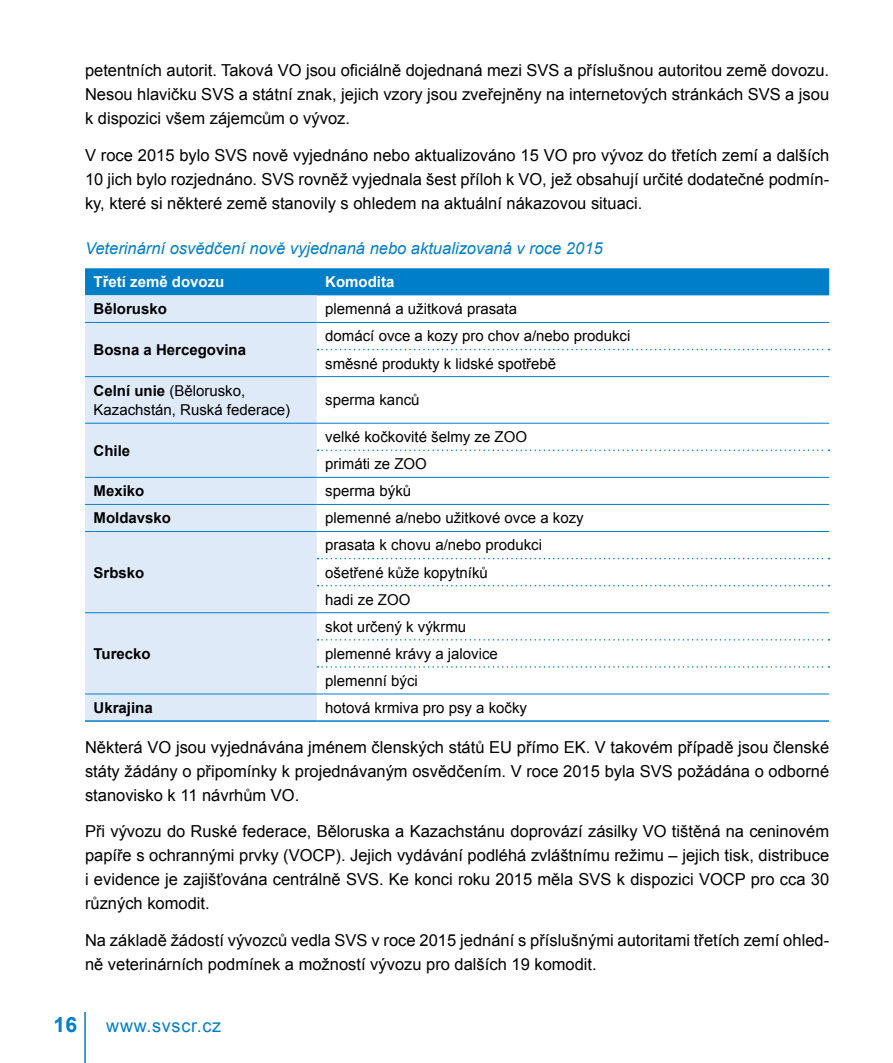
<style>
.page{position:relative;width:893px;height:1063px;background:#fff}
.page>*{position:absolute;margin:0;border:0;box-sizing:border-box;transform-origin:0 0}
.t1{font:700 21px "Arial";color:#007ec7}
.t2{font:18px "Arial";letter-spacing:.04em;color:#007ec7}
.t3{font:16.5px/24px "Arial";color:#000;text-align:justify}
.t4{font:italic 16.5px "Arial";color:#007ec7}
.t5{font:15px/27px "Arial";color:#000}
.t6{font:700 15px "Arial";color:#000}
.t7{font:700 15px "Arial";color:#fff}
.s1{font-weight:700}
</style>
<div class="page">
<hr style="left:84px;top:1012px;width:2px;height:51px;background:#007ec7">
<div style="left:85px;top:268px;width:744px;height:27px;background:#007ec7"></div>
<div style="left:85px;top:295px;width:232px;height:425px;background:#dfeaf9"></div>
<hr style="left:85px;top:322px;width:232px;height:1px;background:#007ec7">
<hr style="left:317px;top:322px;width:512px;height:1px;background:#007ec7">
<hr style="left:85px;top:376px;width:232px;height:1px;background:#007ec7">
<hr style="left:317px;top:376px;width:512px;height:1px;background:#007ec7">
<hr style="left:85px;top:423px;width:232px;height:1px;background:#007ec7">
<hr style="left:317px;top:423px;width:512px;height:1px;background:#007ec7">
<hr style="left:85px;top:477px;width:232px;height:1px;background:#007ec7">
<hr style="left:317px;top:477px;width:512px;height:1px;background:#007ec7">
<hr style="left:85px;top:504px;width:232px;height:1px;background:#007ec7">
<hr style="left:317px;top:504px;width:512px;height:1px;background:#007ec7">
<hr style="left:85px;top:531px;width:232px;height:1px;background:#007ec7">
<hr style="left:317px;top:531px;width:512px;height:1px;background:#007ec7">
<hr style="left:85px;top:612px;width:232px;height:1px;background:#007ec7">
<hr style="left:317px;top:612px;width:512px;height:1px;background:#007ec7">
<hr style="left:85px;top:694px;width:232px;height:1px;background:#007ec7">
<hr style="left:317px;top:694px;width:512px;height:1px;background:#007ec7">
<hr style="left:85px;top:720px;width:232px;height:2px;background:#007ec7">
<hr style="left:317px;top:720px;width:512px;height:2px;background:#007ec7">
<svg style="left:318px;top:349px;width:511px;height:1px"></svg>
<svg style="left:318px;top:450px;width:511px;height:1px"></svg>
<svg style="left:318px;top:558px;width:511px;height:1px"></svg>
<svg style="left:318px;top:585px;width:511px;height:1px"></svg>
<svg style="left:318px;top:639px;width:511px;height:2px"></svg>
<svg style="left:318px;top:666px;width:511px;height:2px"></svg>
<p class="t3" style="left:85px;top:58px;width:746px">petentních autorit. Taková VO jsou oficiálně dojednaná mezi SVS a příslušnou autoritou země dovozu.<br>Nesou hlavičku SVS a státní znak, jejich vzory jsou zveřejněny na internetových stránkách SVS a jsou k dispozici všem zájemcům o vývoz.</p>
<p class="t3" style="left:85px;top:143px;width:746px">V roce 2015 bylo SVS nově vyjednáno nebo aktualizováno 15 VO pro vývoz do třetích zemí a dalších 10 jich bylo rozjednáno. SVS rovněž vyjednala šest příloh k VO, jež obsahují určité dodatečné podmín&shy;ky, které si některé země stanovily s ohledem na aktuální nákazovou situaci.</p>
<p class="t4" style="left:85px;top:237px;width:519px">Veterinární osvědčení nově vyjednaná nebo aktualizovaná v roce 2015</p>
<p class="t7" style="left:94px;top:272px;width:132px">Třetí země dovozu</p>
<p class="t7" style="left:325px;top:272px;width:71px">Komodita</p>
<p class="t6" style="left:94px;top:299px;width:75px">Bělorusko</p>
<p class="t5" style="left:325px;top:296px;width:193px">plemenná a užitková prasata</p>
<p class="t6" style="left:94px;top:340px;width:154px">Bosna a Hercegovina</p>
<p class="t5" style="left:325px;top:323px;width:307px">domácí ovce a kozy pro chov a/nebo produkci směsné produkty k lidské spotřebě</p>
<p class="t5" style="left:94px;top:381px;width:198px;line-height:19.5px"><span class="s1">Celní unie</span> (Bělorusko,<br>Kazachstán, Ruská federace)</p>
<p class="t5" style="left:325px;top:387px;width:96px">sperma kanců</p>
<p class="t6" style="left:94px;top:441px;width:38px">Chile</p>
<p class="t5" style="left:325px;top:424px;width:203px">velké kočkovité šelmy ze ZOO primáti ze ZOO</p>
<p class="t6" style="left:94px;top:481px;width:52px">Mexiko</p>
<p class="t5" style="left:325px;top:478px;width:87px">sperma býků</p>
<p class="t6" style="left:94px;top:508px;width:79px">Moldavsko</p>
<p class="t5" style="left:325px;top:505px;width:260px">plemenné a/nebo užitkové ovce a kozy</p>
<p class="t6" style="left:94px;top:562px;width:52px">Srbsko</p>
<p class="t5" style="left:325px;top:532px;width:218px">prasata k chovu a/nebo produkci ošetřené kůže kopytníků<br>hadi ze ZOO</p>
<p class="t6" style="left:94px;top:644px;width:59px">Turecko</p>
<p class="t5" style="left:325px;top:613px;width:174px">skot určený k výkrmu plemenné krávy a jalovice plemenní býci</p>
<p class="t6" style="left:94px;top:698px;width:61px">Ukrajina</p>
<p class="t5" style="left:325px;top:694px;width:203px">hotová krmiva pro psy a kočky</p>
<p class="t3" style="left:85px;top:735px;width:746px">Některá VO jsou vyjednávána jménem členských států EU přímo EK. V takovém případě jsou členské státy žádány o připomínky k projednávaným osvědčením. V roce 2015 byla SVS požádána o odborné stanovisko k 11 návrhům VO.</p>
<p class="t3" style="left:85px;top:820px;width:746px">Při vývozu do Ruské federace, Běloruska a Kazachstánu doprovází zásilky VO tištěná na ceninovém papíře s ochrannými prvky (VOCP). Jejich vydávání podléhá zvláštnímu režimu – jejich tisk, distribuce i evidence je zajišťována centrálně SVS. Ke konci roku 2015 měla SVS k dispozici VOCP pro cca 30 různých komodit.</p>
<p class="t3" style="left:85px;top:929px;width:746px">Na základě žádostí vývozců vedla SVS v roce 2015 jednání s příslušnými autoritami třetích zemí ohled&shy;ně veterinárních podmínek a možností vývozu pro dalších 19 komodit.</p>
<p class="t1" style="left:54px;top:1010px;width:25px">16</p>
<p class="t2" style="left:106px;top:1014px;width:116px">www.svscr.cz</p>
</div>
